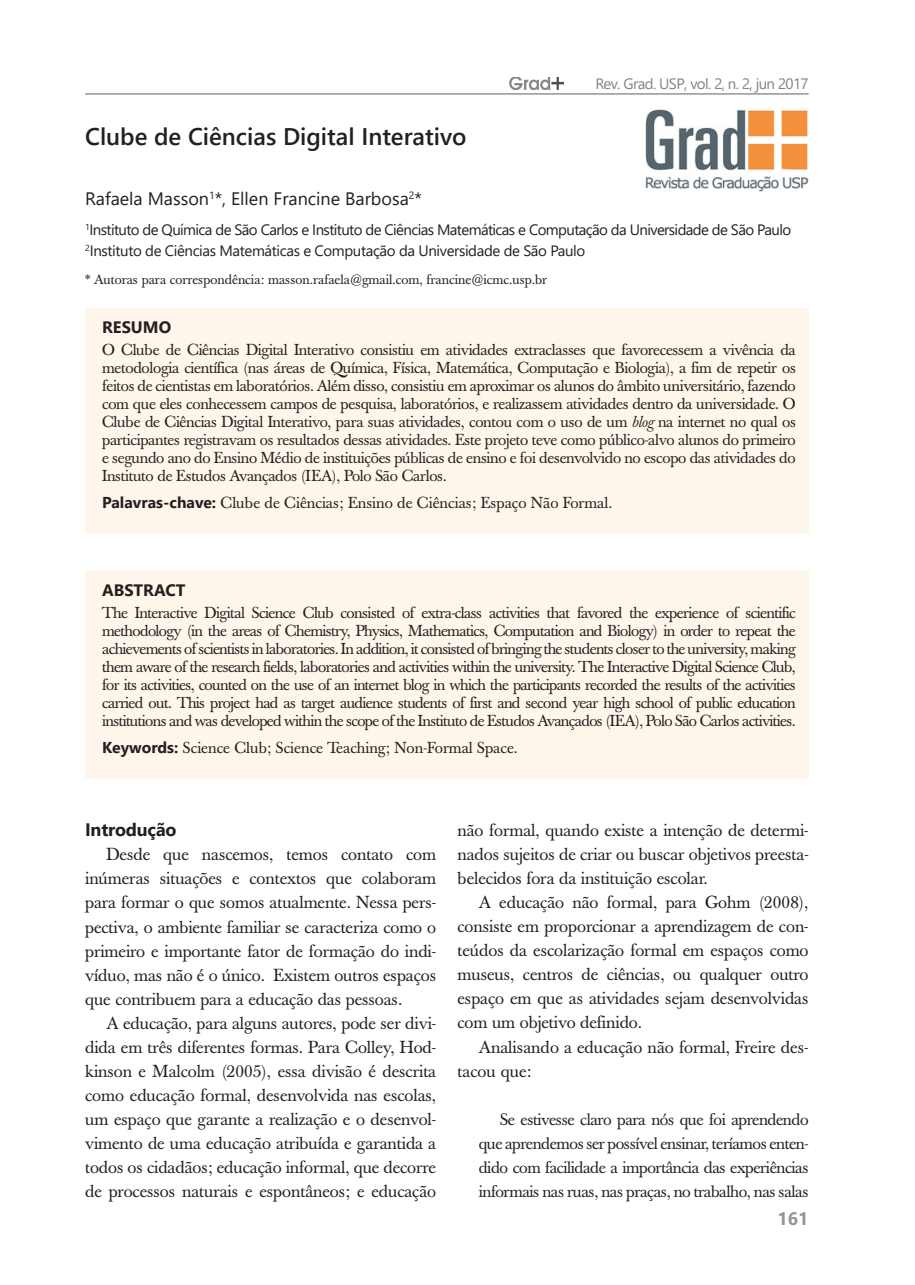
<style>
.page{position:relative;width:915px;height:1285px;background:#fff}
.page>*{position:absolute;margin:0;border:0;box-sizing:border-box;transform-origin:0 0}
.t1{font:600 24px "Segoe UI";color:#231f20}
.t2{font:18px "Segoe UI";color:#231f20}
.t3{font:700 18px "Segoe UI";letter-spacing:-.01em;color:#231f20}
.t4{font:700 18px "Segoe UI";color:#939598}
.t5{font:17.25px/24px "Baskerville";letter-spacing:-.005em;color:#231f20;text-align:justify}
.t6{font:16.5px/24px "Baskerville";letter-spacing:-.025em;color:#231f20;text-align:justify}
.t7{font:700 16.5px "Segoe UI";color:#231f20}
.t8{font:15.75px/18px "Baskerville";letter-spacing:-.02em;color:#231f20;text-align:justify}
.t9{font:15.75px "Baskerville";color:#231f20}
.t10{font:15px/21px "Segoe UI";letter-spacing:-.04em;color:#231f20}
.t11{font:15px "Segoe UI";letter-spacing:-.04em;color:#808285}
.t12{font:13.5px "Baskerville";color:#231f20}
.s1{font-style:italic}
.s2{font-family:"Segoe UI";font-weight:700}
</style>
<div class="page">
<img style="left:510px;top:78px;width:53px;height:12px">
<img style="left:645px;top:109px;width:163px;height:83px">
<hr style="left:85px;top:93px;width:723px;height:2px;background:#939598">
<div style="left:85px;top:308px;width:723px;height:226px;background:#fef6eb"></div>
<div style="left:85px;top:571px;width:723px;height:207px;background:#fef6eb"></div>
<h1 class="t1" style="left:85px;top:117px;width:382px">Clube de Ciências Digital Interativo</h1>
<p class="t11" style="left:595px;top:72px;width:214px">Rev. Grad. USP, vol. 2, n. 2, jun 2017</p>
<p class="t2" style="left:85px;top:184px;width:338px">Rafaela Masson<sup>1</sup>*, Ellen Francine Barbosa<sup>2</sup>*</p>
<p class="t10" style="left:85px;top:218px;width:707px"><sup>1</sup>Instituto de Química de São Carlos e Instituto de Ciências Matemáticas e Computação da Universidade de São Paulo<br><sup>2</sup>Instituto de Ciências Matemáticas e Computação da Universidade de São Paulo</p>
<p class="t12" style="left:85px;top:271px;width:463px">* Autoras para correspondência: masson.rafaela@gmail.com, francine@icmc.usp.br</p>
<p class="t7" style="left:102px;top:314px;width:71px">RESUMO</p>
<p class="t8" style="left:102px;top:341px;width:695px">O Clube de Ciências Digital Interativo consistiu em atividades extraclasses que favorecessem a vivência da metodologia científica (nas áreas de Química, Física, Matemática, Computação e Biologia), a fim de repetir os feitos de cientistas em laboratórios. Além disso, consistiu em aproximar os alunos do âmbito universitário, fazendo com que eles conhecessem campos de pesquisa, laboratórios, e realizassem atividades dentro da universidade. O Clube de Ciências Digital Interativo, para suas atividades, contou com o uso de um <span class="s1">blog</span> na internet no qual os participantes registravam os resultados dessas atividades. Este projeto teve como público-alvo alunos do primeiro e segundo ano do Ensino Médio de instituições públicas de ensino e foi desenvolvido no escopo das atividades do Instituto de Estudos Avançados (IEA), Polo São Carlos.</p>
<p class="t9" style="left:102px;top:493px;width:511px"><span class="s2">Palavras-chave:</span> Clube de Ciências; Ensino de Ciências; Espaço Não Formal.</p>
<p class="t7" style="left:102px;top:576px;width:85px">ABSTRACT</p>
<p class="t8" style="left:102px;top:603px;width:695px">The Interactive Digital Science Club consisted of extra-class activities that favored the experience of scientific methodology (in the areas of Chemistry, Physics, Mathematics, Computation and Biology) in order to repeat the achievements of scientists in laboratories. In addition, it consisted of bringing the students closer to the university, making them aware of the research fields, laboratories and activities within the university. The Interactive Digital Science Club, for its activities, counted on the use of an internet blog in which the participants recorded the results of the activities carried out. This project had as target audience students of first and second year high school of public education institutions and was developed within the scope of the Instituto de Estudos Avançados (IEA), Polo São Carlos activities.</p>
<p class="t9" style="left:102px;top:738px;width:417px"><span class="s2">Keywords:</span> Science Club; Science Teaching; Non-Formal Space.</p>
<p class="t3" style="left:85px;top:815px;width:93px">Introdução</p>
<p class="t5" style="left:85px;top:842px;width:352px;text-indent:21px">Desde que nascemos, temos contato com inúmeras situações e contextos que colaboram para formar o que somos atualmente. Nessa pers&shy;pectiva, o ambiente familiar se caracteriza como o primeiro e importante fator de formação do indi&shy;víduo, mas não é o único. Existem outros espaços que contribuem para a educação das pessoas.</p>
<p class="t5" style="left:85px;top:1010px;width:352px;text-indent:21px">A educação, para alguns autores, pode ser divi&shy;dida em três diferentes formas. Para Colley, Hod&shy;kinson e Malcolm (2005), essa divisão é descrita como educação formal, desenvolvida nas escolas, um espaço que garante a realização e o desenvol&shy;vimento de uma educação atribuída e garantida a todos os cidadãos; educação informal, que decorre de processos naturais e espontâneos; e educação</p>
<p class="t5" style="left:457px;top:818px;width:352px">não formal, quando existe a intenção de determi&shy;nados sujeitos de criar ou buscar objetivos preesta&shy;belecidos fora da instituição escolar.</p>
<p class="t5" style="left:457px;top:890px;width:352px;text-indent:21px">A educação não formal, para Gohm (2008), consiste em proporcionar a aprendizagem de con&shy;teúdos da escolarização formal em espaços como museus, centros de ciências, ou qualquer outro espaço em que as atividades sejam desenvolvidas com um objetivo definido.</p>
<p class="t5" style="left:457px;top:1034px;width:352px;text-indent:21px">Analisando a educação não formal, Freire des&shy;tacou que:</p>
<p class="t6" style="left:478px;top:1107px;width:331px;text-indent:21px">Se estivesse claro para nós que foi aprendendo que aprendemos ser possível ensinar, teríamos enten&shy;dido com facilidade a importância das experiências informais nas ruas, nas praças, no trabalho, nas salas</p>
<p class="t4" style="left:777px;top:1204px;width:33px">161</p>
</div>
